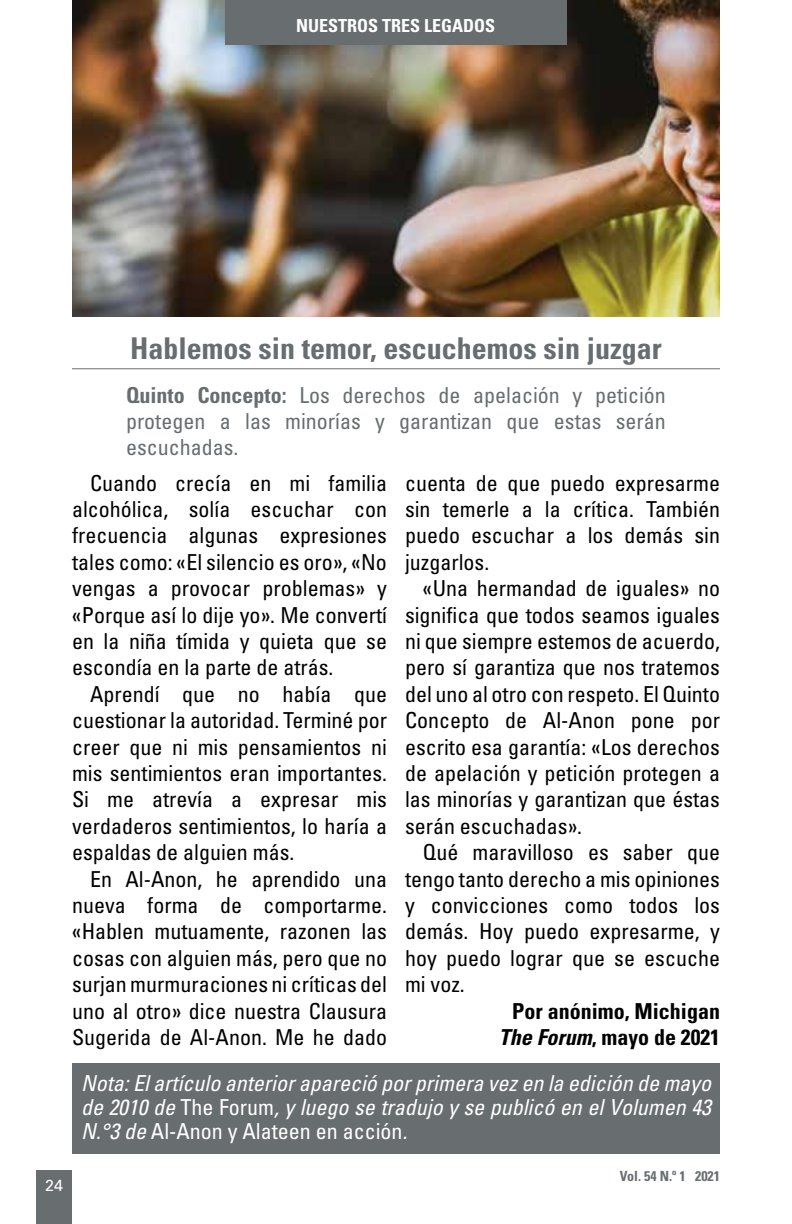
<style>
.page{position:relative;width:792px;height:1224px;background:#fff}
.page>*{position:absolute;margin:0;border:0;box-sizing:border-box;transform-origin:0 0}
.t1{font:700 condensed 30px "Univers";color:#686d70}
.t2{font:condensed 22px/26.4px "Univers";color:#000;text-align:justify}
.t3{font:italic condensed 22px/24px "Univers";color:#fff;text-align:justify}
.t4{font:condensed 22px/26px "Univers";color:#686d70;text-align:justify}
.t5{font:700 condensed 22px/26.4px "Univers";color:#000;text-align:right}
.t6{font:700 condensed 18px "Univers";color:#fff}
.t7{font:16px "Univers";color:#fff}
.t8{font:700 condensed 14px "Univers";color:#686d70}
.s1{font-weight:700}
.s2{font-style:italic}
.s3{font-style:normal}
</style>
<div class="page">
<div style="left:36px;top:1170px;width:36px;height:54px;background:#686d70"></div>
<img style="left:72px;top:0;width:648px;height:317px">
<div style="left:225px;top:0;width:342px;height:45px;background:#686d70"></div>
<hr style="left:72px;top:368px;width:648px;height:1px;background:#686d70">
<div style="left:72px;top:1063px;width:648px;height:91px;background:#686d70"></div>
<p class="t6" style="left:296px;top:15px;width:201px">NUESTROS TRES LEGADOS</p>
<h1 class="t1" style="left:130px;top:330px;width:533px">Hablemos sin temor, escuchemos sin juzgar</h1>
<p class="t4" style="left:126px;top:382px;width:541px"><span class="s1">Quinto Concepto:</span> Los derechos de apelación y petición protegen a las minorías y garantizan que estas serán escuchadas.</p>
<p class="t2" style="left:72px;top:469px;width:317px;text-indent:18px">Cuando crecía en mi familia alcohólica, solía escuchar con frecuencia algunas expresiones tales como: «El silencio es oro», «No vengas a provocar problemas» y «Porque así lo dije yo». Me convertí en la niña tímida y quieta que se escondía en la parte de atrás.</p>
<p class="t2" style="left:72px;top:681px;width:317px;text-indent:18px">Aprendí que no había que cuestionar la autoridad. Terminé por creer que ni mis pensamientos ni mis sentimientos eran importantes.<br>Si me atrevía a expresar mis verdaderos sentimientos, lo haría a espaldas de alguien más.</p>
<p class="t2" style="left:72px;top:865px;width:317px;text-indent:18px">En Al‑Anon, he aprendido una nueva forma de comportarme. «Hablen mutuamente, razonen las cosas con alguien más, pero que no surjan murmuraciones ni críticas del uno al otro» dice nuestra Clausura Sugerida de Al‑Anon. Me he dado</p>
<p class="t2" style="left:405px;top:469px;width:317px">cuenta de que puedo expresarme sin temerle a la crítica. También puedo escuchar a los demás sin juzgarlos.</p>
<p class="t2" style="left:405px;top:575px;width:317px;text-indent:18px">«Una hermandad de iguales» no significa que todos seamos iguales ni que siempre estemos de acuerdo, pero sí garantiza que nos tratemos del uno al otro con respeto. El Quinto Concepto de Al‑Anon pone por escrito esa garantía: «Los derechos de apelación y petición protegen a las minorías y garantizan que éstas serán escuchadas».</p>
<p class="t2" style="left:405px;top:839px;width:317px;text-indent:18px">Qué maravilloso es saber que tengo tanto derecho a mis opiniones y convicciones como todos los demás. Hoy puedo expresarme, y hoy puedo lograr que se escuche mi voz.</p>
<p class="t5" style="left:499px;top:998px;width:223px">Por anónimo, Michigan<br><span class="s2">The Forum</span>, mayo de 2021</p>
<p class="t3" style="left:81px;top:1070px;width:632px">Nota: El artículo anterior apareció por primera vez en la edición de mayo de 2010 de <span class="s3">The Forum</span>, y luego se tradujo y se publicó en el Volumen 43<br>N.°3 de <span class="s3">Al‑Anon y Alateen en acción</span>.</p>
<p class="t7" style="left:45px;top:1176px;width:19px">24</p>
<p class="t8" style="left:620px;top:1168px;width:102px">Vol. 54 N.º 1 2021</p>
</div>
